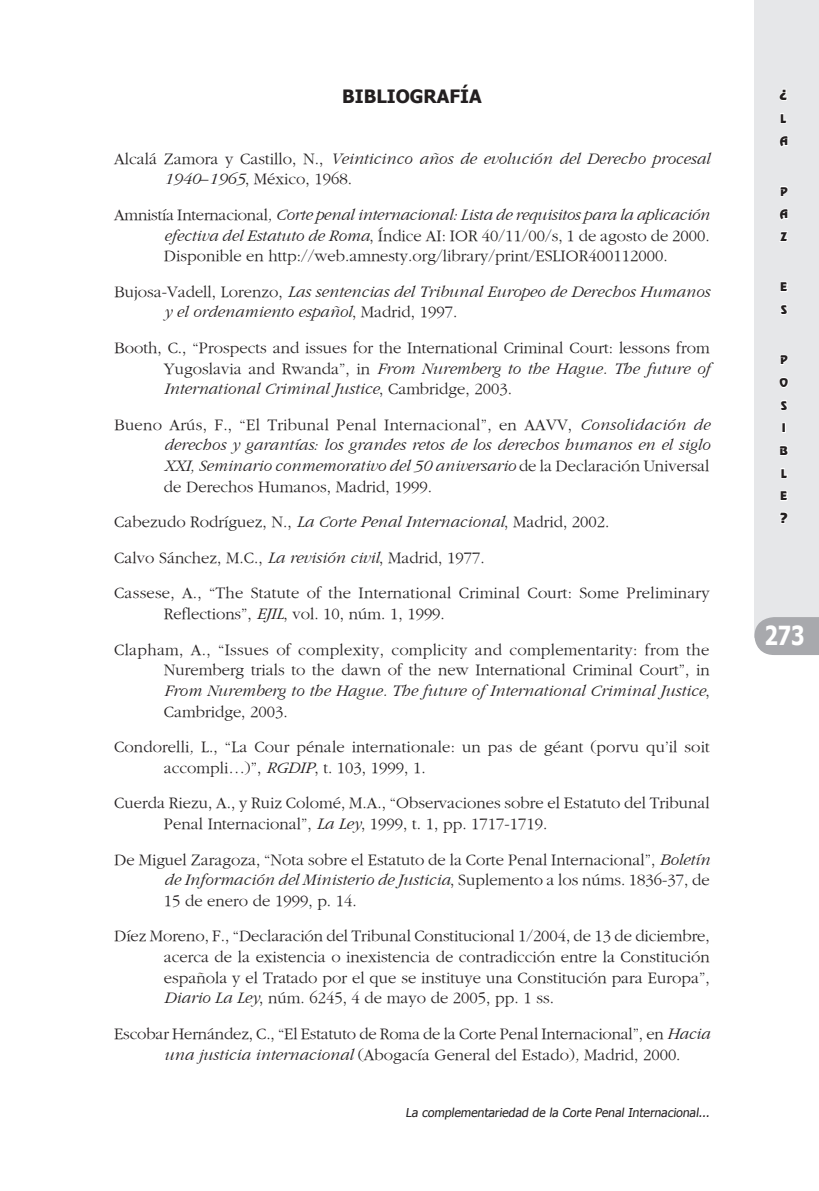
<style>
.page{position:relative;width:819px;height:1191px;background:#fff}
.page>*{position:absolute;margin:0;border:0;box-sizing:border-box;transform-origin:0 0}
.t1{font:700 26.25px "Tahoma";color:#fff;scale:.8 1}
.t2{font:700 18.38px "Tahoma";color:#231f20}
.t3{font:16.62px/20.7px "Gourmand";color:#231f20;text-align:justify}
.t4{font:italic 16.62px/20.7px "Gourmand";color:#231f20}
.t5{font:14px "Revue BT Regular SC850";color:#231f20}
.t6{font:12.25px "Tahoma";color:#231f20}
.t7{font:11.9px/22.6px "Revue BT Regular SC850";color:#231f20}
.s1{font-style:normal}
.s2{font-style:italic}
</style>
<div class="page">
<div style="left:754px;top:0;width:65px;height:637px;background:#e6e7e9"></div>
<svg style="left:779px;top:89px;width:9px;height:12px"></svg>
<svg style="left:780px;top:113px;width:7px;height:11px"></svg>
<svg style="left:779px;top:136px;width:10px;height:12px"></svg>
<svg style="left:780px;top:186px;width:8px;height:11px"></svg>
<svg style="left:779px;top:209px;width:10px;height:12px"></svg>
<svg style="left:779px;top:231px;width:9px;height:11px"></svg>
<svg style="left:780px;top:282px;width:8px;height:10px"></svg>
<svg style="left:780px;top:304px;width:8px;height:11px"></svg>
<svg style="left:779px;top:354px;width:9px;height:11px"></svg>
<svg style="left:779px;top:377px;width:10px;height:11px"></svg>
<svg style="left:780px;top:400px;width:8px;height:11px"></svg>
<div style="left:781px;top:422px;width:4px;height:11px;border:2px solid #fff"></div>
<svg style="left:779px;top:445px;width:10px;height:11px"></svg>
<svg style="left:781px;top:468px;width:7px;height:11px"></svg>
<svg style="left:780px;top:491px;width:8px;height:10px"></svg>
<svg style="left:779px;top:512px;width:9px;height:12px"></svg>
<svg style="left:754px;top:617px;width:65px;height:38px;background:#adaeb1"></svg>
<p class="t2" style="left:342px;top:84px;width:69px">BIBLIOGR</p>
<p class="t2" style="left:437px;top:84px;width:46px">AFÍA</p>
<p class="t4" style="left:164px;top:148px;width:547px;text-indent:-50px"><span class="s1">Alcalá Zamora y Castillo, N.,</span> Veinticinco años de evolución del Derecho procesal<br>1940–1965<span class="s1">, México, 1968.</span></p>
<p class="t3" style="left:164px;top:205px;width:547px;text-indent:-50px">Amnistía Internacional<span class="s2">, Corte penal internacional: Lista de requisitos para la aplicación efectiva del Estatuto de Roma</span>, Índice AI: IOR 40/11/00/s, 1 de agosto de 2000.<br>Disponible en http://web.amnesty.org/library/print/ESLIOR400112000.</p>
<p class="t4" style="left:164px;top:281px;width:547px;text-indent:-50px"><span class="s1">Bujosa-Vadell, Lorenzo,</span> Las sentencias del Tribunal Europeo de Derechos Humanos y el ordenamiento español<span class="s1">, Madrid, 1997.</span></p>
<p class="t3" style="left:164px;top:338px;width:547px;text-indent:-50px">Booth, C., “Prospects and issues for the International Criminal Court: lessons from Yugoslavia and Rwanda”, in <span class="s2">From Nuremberg to the Hague. The future of International Criminal Justice</span>, Cambridge, 2003.</p>
<p class="t4" style="left:164px;top:414px;width:547px;text-align:justify;text-indent:-50px"><span class="s1">Bueno Arús, F., “El Tribunal Penal Internacional”, en AAVV,</span> Consolidación de derechos y garantías: los grandes retos de los derechos humanos en el siglo XXI, Seminario conmemorativo del 50 aniversario <span class="s1">de la Declaración Universal de Derechos Humanos, Madrid, 1999.</span></p>
<p class="t3" style="left:114px;top:504px;width:597px;line-height:35.5px;text-align:left">Cabezudo Rodríguez, N., <span class="s2">La Corte Penal Internacional</span>, Madrid, 2002.<br>Calvo Sánchez, M.C., <span class="s2">La revisión civil</span>, Madrid, 1977.<br>Cassese, A., “The Statute of the International Criminal Court: Some Preliminary</p>
<p class="t3" style="left:114px;top:596px;width:596px;line-height:35.5px;text-indent:50px">Reflections”, <span class="s2">EJIL</span>, vol. 10, núm. 1, 1999.<br>Clapham, A., “Issues of complexity, complicity and complementarity: from the</p>
<p class="t3" style="left:164px;top:660px;width:547px">Nuremberg trials to the dawn of the new International Criminal Court”, in <span class="s2">From Nuremberg to the Hague. The future of International Criminal Justice</span>, Cambridge, 2003.</p>
<p class="t3" style="left:164px;top:737px;width:547px;text-indent:-50px">Condorelli<span class="s2">,</span> L., “La Cour pénale internationale: un pas de géant (porvu qu’il soit accompli…)”, <span class="s2">RGDIP</span>, t. 103, 1999, 1.</p>
<p class="t3" style="left:164px;top:793px;width:547px;text-indent:-50px">Cuerda Riezu, A., y Ruiz Colomé, M.A., “Observaciones sobre el Estatuto del Tribunal<br>Penal Internacional”, <span class="s2">La Ley</span>, 1999, t. 1, pp. 1717-1719.</p>
<p class="t3" style="left:164px;top:849px;width:547px;text-indent:-50px">De Miguel Zaragoza, “Nota sobre el Estatuto de la Corte Penal Internacional”, <span class="s2">Boletín de Información del Ministerio de Justicia</span>, Suplemento a los núms. 1836-37, de 15 de enero de 1999, p. 14.</p>
<p class="t3" style="left:164px;top:926px;width:547px;text-indent:-50px">Díez Moreno, F., “Declaración del Tribunal Constitucional 1/2004, de 13 de diciembre, acerca de la existencia o inexistencia de contradicción entre la Constitución española y el Tratado por el que se instituye una Constitución para Europa”, <span class="s2">Diario La Ley</span>, núm. 6245, 4 de mayo de 2005, pp. 1 ss.</p>
<p class="t3" style="left:164px;top:1023px;width:547px;text-indent:-50px">Escobar Hernández, C., “El Estatuto de Roma de la Corte Penal Internacional”, en <span class="s2">Hacia una justicia internacional</span> (Abogacía General del Estado)<span class="s2">,</span> Madrid, 2000.</p>
<p class="t6" style="left:405px;top:1103px;width:308px">La complementariedad de la Corte Penal Internacional...</p>
<p class="t5" style="left:779px;top:86px;width:9px">¿</p>
<p class="t7" style="left:779px;top:107px;width:10px">L<br>A</p>
<p class="t7" style="left:779px;top:180px;width:10px;text-align:justify">P A Z</p>
<p class="t7" style="left:780px;top:275px;width:9px">E<br>S</p>
<p class="t7" style="left:779px;top:348px;width:10px">P<br>O<br>S<br>I<br>B<br>L<br>E</p>
<p class="t5" style="left:780px;top:509px;width:9px">?</p>
<h1 class="t1" style="left:764px;top:617px;width:52px">273</h1>
</div>
